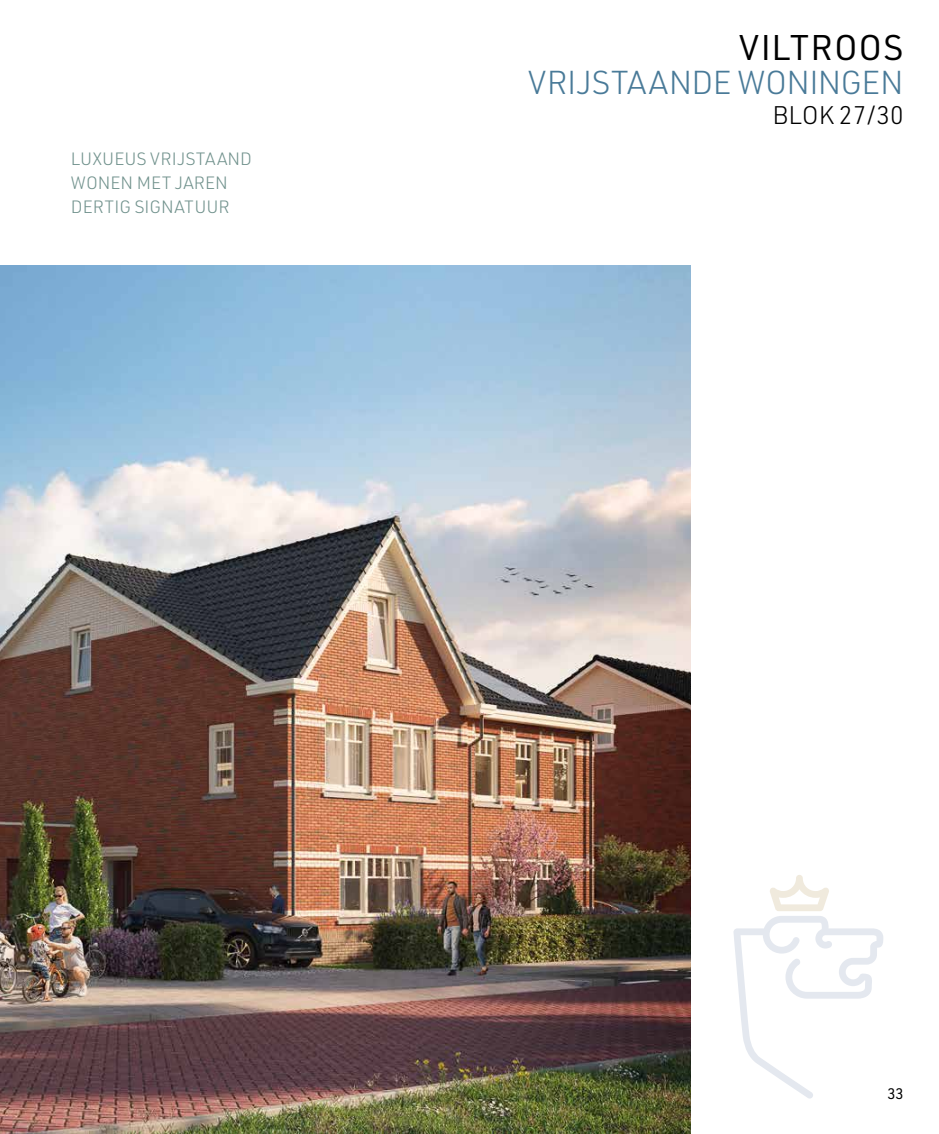
<style>
.page{position:relative;width:939px;height:1134px;background:#fff}
.page>*{position:absolute;margin:0;border:0;box-sizing:border-box;transform-origin:0 0}
.t1{font:35px "URWDIN";letter-spacing:.03em;color:#000}
.t2{font:300 32.5px "URWDIN";letter-spacing:-.015em;color:#497a98}
.t3{font:300 25px "URWDIN";color:#000}
.t4{font:300 17.5px/23.8px "URWDIN";color:#71928d}
.t5{font:15px "URWDIN";color:#000}
</style>
<div class="page">
<img style="left:0;top:266px;width:691px;height:868px">
<svg style="left:733px;top:875px;width:150px;height:223px"></svg>
<p class="t4" style="left:71px;top:147px;width:183px">LUXUEUS VRIJSTAAND<br>WONEN MET JAREN<br>DERTIG SIGNATUUR</p>
<h1 class="t1" style="left:739px;top:25px;width:166px">VILTROOS</h1>
<h2 class="t2" style="left:528px;top:61px;width:377px">VRIJSTAANDE WONINGEN</h2>
<h3 class="t3" style="left:772px;top:99px;width:133px">BLOK 27/30</h3>
<p class="t5" style="left:887px;top:1083px;width:18px">33</p>
</div>
